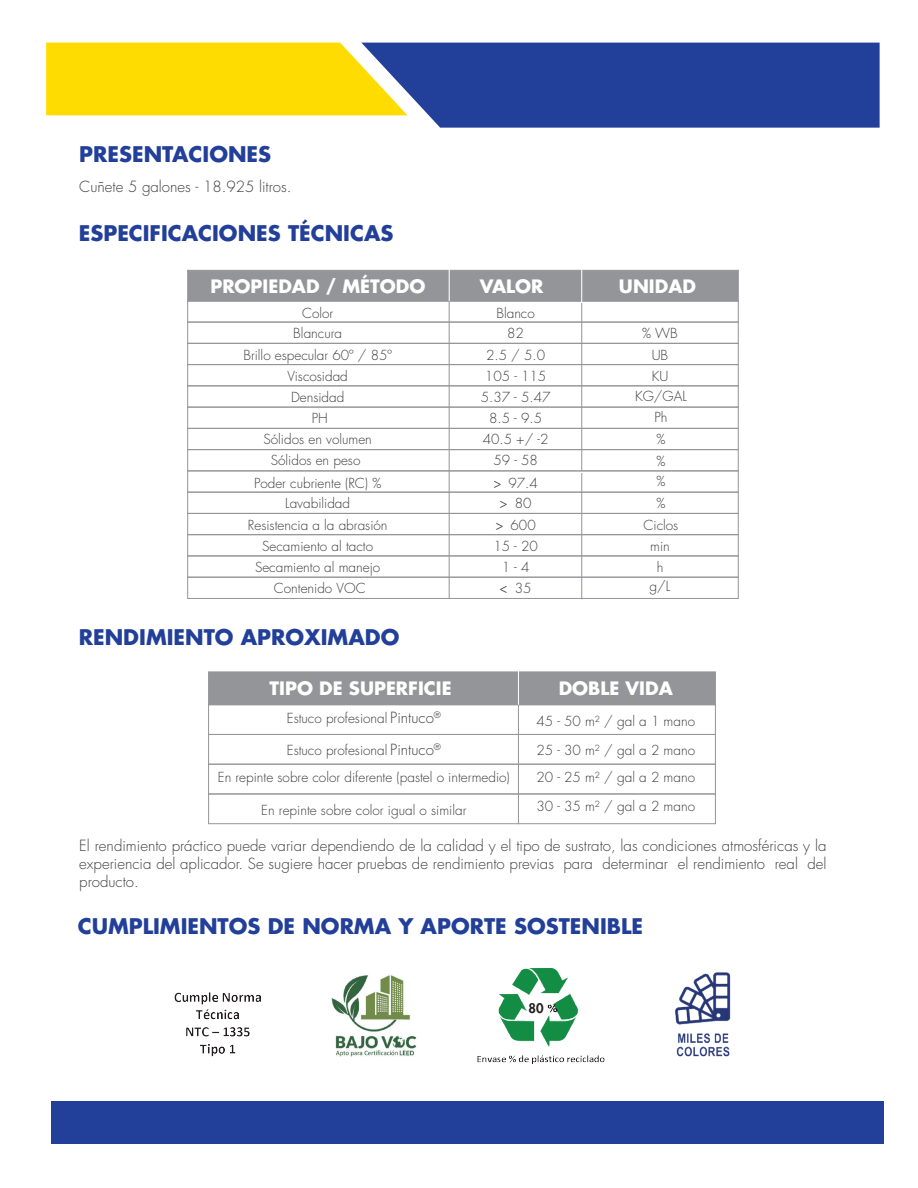
<style>
.page{position:relative;width:918px;height:1188px;background:#fff}
.page>*{position:absolute;margin:0;border:0;box-sizing:border-box;transform-origin:0 0}
.t1{font:700 21px "Futura";color:#223f99}
.t2{font:700 18px "Futura";color:#fff}
.t3{font:300 15px/18px "Futura";color:#3e3e3f;text-align:justify}
.t4{font:300 13.5px/20.4px "Futura";color:#3e3e3f;text-align:center}
.t5{font:800 12.9px "Futura";color:#231f20}
.s1{font-family:"Myriad Pro";font-weight:400}
.s2{font-size:15px}
</style>
<div class="page">
<div style="left:361px;top:43px;width:519px;height:85px;background:#223f99"></div>
<svg style="left:46px;top:43px;width:362px;height:72px;background:#f5d614"></svg>
<div style="left:51px;top:1101px;width:833px;height:43px;background:#223f99"></div>
<div style="left:208px;top:672px;width:508px;height:33px;background:#939598"></div>
<div style="left:208px;top:704px;width:508px;height:31px;border:1px solid #939598"></div>
<div style="left:208px;top:734px;width:508px;height:31px;border:1px solid #939598"></div>
<hr style="left:518px;top:705px;width:1px;height:59px;background:#939598">
<hr style="left:518px;top:639px;width:1px;height:66px;background:#fff">
<div style="left:187px;top:300px;width:552px;height:22px;border:1px solid #939598"></div>
<div style="left:187px;top:270px;width:552px;height:32px;background:#939598;border:1px solid #939598"></div>
<div style="left:187px;top:322px;width:552px;height:22px;border:1px solid #939598"></div>
<div style="left:187px;top:343px;width:552px;height:22px;border:1px solid #939598"></div>
<div style="left:187px;top:364px;width:552px;height:22px;border:1px solid #939598"></div>
<div style="left:187px;top:407px;width:552px;height:22px;border:1px solid #939598"></div>
<div style="left:187px;top:385px;width:552px;height:22px;border:1px solid #939598"></div>
<div style="left:187px;top:428px;width:552px;height:22px;border:1px solid #939598"></div>
<div style="left:187px;top:449px;width:552px;height:22px;border:1px solid #939598"></div>
<hr style="left:449px;top:301px;width:1px;height:127px;background:#939598">
<hr style="left:581px;top:303px;width:1px;height:126px;background:#939598">
<hr style="left:449px;top:428px;width:1px;height:43px;background:#939598">
<hr style="left:581px;top:429px;width:1px;height:42px;background:#939598">
<hr style="left:449px;top:268px;width:1px;height:33px;background:#fff">
<hr style="left:581px;top:269px;width:1px;height:33px;background:#fff">
<div style="left:187px;top:471px;width:552px;height:22px;border:1px solid #939598"></div>
<div style="left:187px;top:492px;width:552px;height:22px;border:1px solid #939598"></div>
<div style="left:187px;top:513px;width:552px;height:22px;border:1px solid #939598"></div>
<div style="left:187px;top:534px;width:552px;height:22px;border:1px solid #939598"></div>
<div style="left:187px;top:577px;width:552px;height:22px;border:1px solid #939598"></div>
<div style="left:187px;top:556px;width:552px;height:22px;border:1px solid #939598"></div>
<hr style="left:449px;top:471px;width:1px;height:127px;background:#939598">
<hr style="left:581px;top:473px;width:1px;height:126px;background:#939598">
<div style="left:208px;top:764px;width:508px;height:30px;border:1px solid #939598"></div>
<div style="left:208px;top:794px;width:508px;height:30px;border:1px solid #939598"></div>
<hr style="left:518px;top:765px;width:1px;height:59px;background:#939598">
<img style="left:174px;top:992px;width:87px;height:65px">
<img style="left:331px;top:975px;width:86px;height:82px">
<img style="left:675px;top:972px;width:56px;height:85px">
<img style="left:477px;top:968px;width:128px;height:96px">
<div style="left:529px;top:999px;width:17px;height:16px;background:#fff"></div>
<h1 class="t1" style="left:79px;top:140px;width:193px">PRESENTACIONES</h1>
<p class="t3" style="left:79px;top:178px;width:214px">Cuñete 5 galones - 18.925 litros.</p>
<h1 class="t1" style="left:79px;top:219px;width:316px">ESPECIFICACIONES TÉCNICAS</h1>
<h2 class="t2" style="left:210px;top:275px;width:216px">PROPIEDAD / MÉTODO</h2>
<h2 class="t2" style="left:480px;top:275px;width:65px">VALOR</h2>
<h2 class="t2" style="left:619px;top:275px;width:79px">UNIDAD</h2>
<p class="t4" style="left:293px;top:323px;width:50px">Blancura</p>
<p class="t4" style="left:507px;top:323px;width:18px">82</p>
<p class="t4" style="left:642px;top:323px;width:37px">% WB</p>
<p class="t4" style="left:302px;top:303px;width:33px">Color</p>
<p class="t4" style="left:496px;top:303px;width:40px">Blanco</p>
<p class="t4" style="left:243px;top:345px;width:150px">Brillo especular 60º / 85º</p>
<p class="t4" style="left:486px;top:345px;width:61px">2.5 / 5.0</p>
<p class="t4" style="left:652px;top:345px;width:18px;text-align:left">UB<br>KU</p>
<p class="t4" style="left:291px;top:388px;width:55px">Densidad<br>PH</p>
<p class="t4" style="left:481px;top:388px;width:71px">5.37 - 5.47</p>
<p class="t4" style="left:288px;top:366px;width:62px">Viscosidad</p>
<p class="t4" style="left:485px;top:366px;width:63px">105 - 115</p>
<p class="t4" style="left:635px;top:386px;width:53px">KG/GAL</p>
<p class="t4" style="left:654px;top:406px;width:15px;line-height:22.4px;text-align:left">Ph %</p>
<p class="t4" style="left:489px;top:408px;width:54px">8.5 - 9.5</p>
<p class="t4" style="left:264px;top:429px;width:110px;line-height:21.5px">Sólidos en volumen<br>Sólidos en peso</p>
<p class="t4" style="left:483px;top:429px;width:67px;line-height:21.5px">40.5 +/ -2<br>59 - 58</p>
<p class="t4" style="left:656px;top:451px;width:10px;text-align:left">% %</p>
<p class="t4" style="left:644px;top:493px;width:36px;line-height:22px">%<br>Ciclos</p>
<p class="t4" style="left:254px;top:473px;width:129px">Poder cubriente (RC) %</p>
<p class="t4" style="left:493px;top:473px;width:46px"><span class="s1">&gt;</span> 97.4</p>
<p class="t4" style="left:285px;top:494px;width:66px">Lavabilidad</p>
<p class="t4" style="left:500px;top:494px;width:33px"><span class="s1">&gt;</span> 80</p>
<p class="t4" style="left:248px;top:516px;width:141px">Resistencia a la abrasión</p>
<p class="t4" style="left:495px;top:516px;width:42px"><span class="s1">&gt;</span> 600</p>
<p class="t4" style="left:262px;top:536px;width:112px">Secamiento al tacto</p>
<p class="t4" style="left:493px;top:536px;width:46px">15 - 20</p>
<p class="t4" style="left:650px;top:536px;width:21px">min</p>
<p class="t4" style="left:255px;top:558px;width:127px">Secamiento al manejo<br>Contenido VOC</p>
<p class="t4" style="left:502px;top:558px;width:29px">1 - 4</p>
<p class="t4" style="left:657px;top:558px;width:8px">h</p>
<p class="t4" style="left:500px;top:578px;width:33px"><span class="s1">&lt;</span> 35</p>
<p class="t4" style="left:650px;top:576px;width:22px">g/L</p>
<h1 class="t1" style="left:79px;top:623px;width:322px">RENDIMIENTO APROXIMADO</h1>
<h2 class="t2" style="left:270px;top:676px;width:183px">TIPO DE SUPERFICIE</h2>
<p class="t4" style="left:287px;top:709px;width:156px">Estuco profesional <span class="s2">Pintuco</span><sup>®</sup></p>
<p class="t4" style="left:218px;top:737px;width:294px;line-height:27.2px">Estuco profesional <span class="s2">Pintuco</span><sup>®<br></sup>En repinte sobre color diferente (pastel o intermedio)</p>
<p class="t4" style="left:261px;top:800px;width:207px">En repinte sobre color igual o similar</p>
<h2 class="t2" style="left:559px;top:676px;width:116px">DOBLE VIDA</h2>
<p class="t4" style="left:536px;top:711px;width:160px">45 - 50 m² / gal a 1 mano</p>
<p class="t4" style="left:536px;top:737px;width:160px;line-height:27.2px;text-align:left">25 - 30 m² / gal a 2 mano<br>20 - 25 m² / gal a 2 mano</p>
<p class="t4" style="left:536px;top:796px;width:160px">30 - 35 m² / gal a 2 mano</p>
<p class="t3" style="left:79px;top:837px;width:749px">El rendimiento práctico puede variar dependiendo de la calidad y el tipo de sustrato, las condiciones atmosféricas y la experiencia del aplicador. Se sugiere hacer pruebas de rendimiento previas para determinar el rendimiento real del producto.</p>
<h1 class="t1" style="left:78px;top:913px;width:567px">CUMPLIMIENTOS DE NORMA Y APORTE SOSTENIBLE</h1>
<p class="t5" style="left:529px;top:1000px;width:17px">80</p>
</div>
